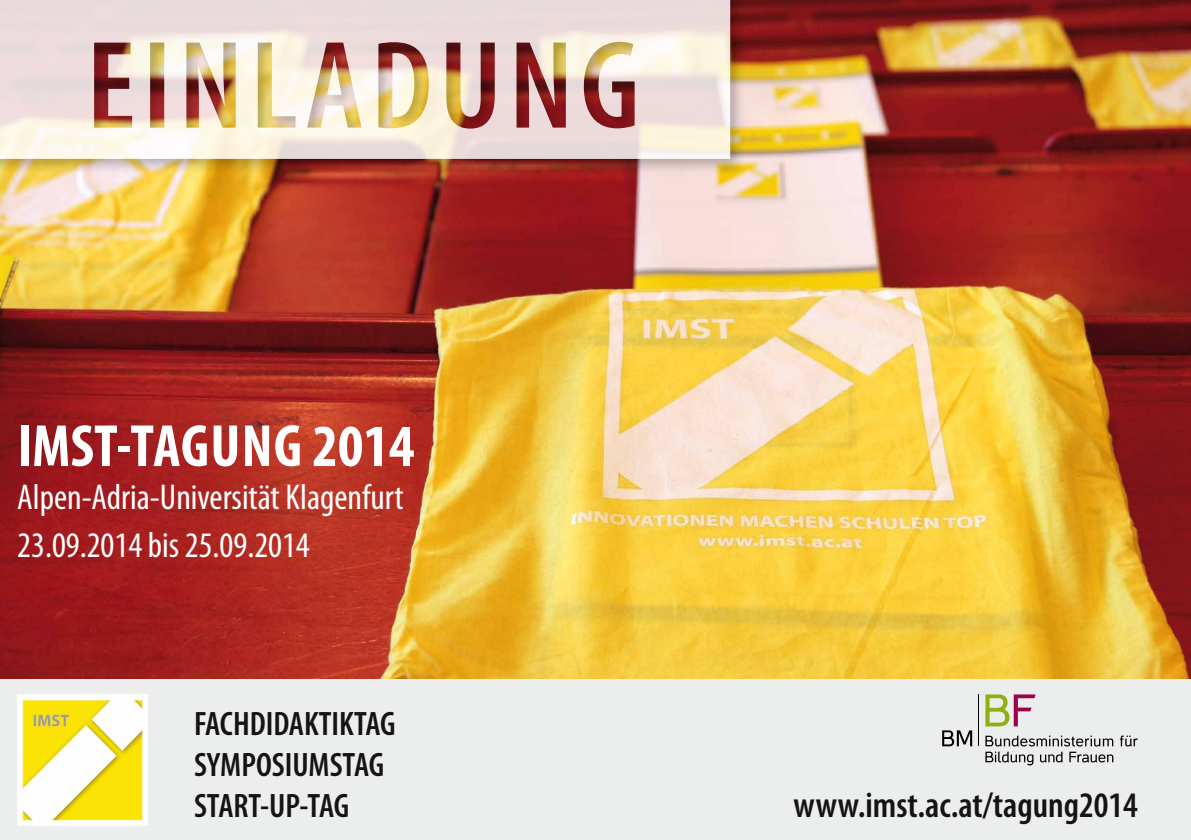
<style>
.page{position:relative;width:1191px;height:840px;background:#fff}
.page>*{position:absolute;margin:0;border:0;box-sizing:border-box;transform-origin:0 0}
.t1{font:700 condensed 60px "Myriad Pro";color:#fff}
.t2{font:condensed 36px/48px "Myriad Pro";color:#fff}
.t3{font:600 condensed 36px "Myriad Pro";color:#141415}
.t4{font:600 condensed 34px/40.8px "Myriad Pro";color:#141415}
</style>
<div class="page">
<img style="left:0;top:0;width:1191px;height:679px">
<div style="left:0;top:0;width:746px;height:175px;background:#000;opacity:.3"></div>
<svg style="left:0;top:0;width:730px;height:159px;fill:#eddbdc"></svg>
<div style="left:0;top:679px;width:1191px;height:160px;background:#eceded"></div>
<img style="left:17px;top:694px;width:131px;height:130px">
<svg style="left:942px;top:730px;width:30px;height:16px"></svg>
<svg style="left:985px;top:694px;width:50px;height:32px"></svg>
<hr style="left:978px;top:694px;width:1px;height:52px;background:#000">
<svg style="left:1119px;top:735px;width:18px;height:11px"></svg>
<svg style="left:985px;top:735px;width:128px;height:30px"></svg>
<h1 class="t1" style="left:17px;top:408px;width:399px">IMST-TAGUNG 2014</h1>
<p class="t2" style="left:17px;top:472px;width:388px">Alpen-Adria-Universität Klagenfurt<br>23.09.2014 bis 25.09.2014</p>
<p class="t4" style="left:194px;top:702px;width:203px">FACHDIDAKTIKTAG<br>SYMPOSIUMSTAG<br>START-UP-TAG</p>
<p class="t3" style="left:793px;top:782px;width:346px">www.imst.ac.at/tagung2014</p>
</div>
